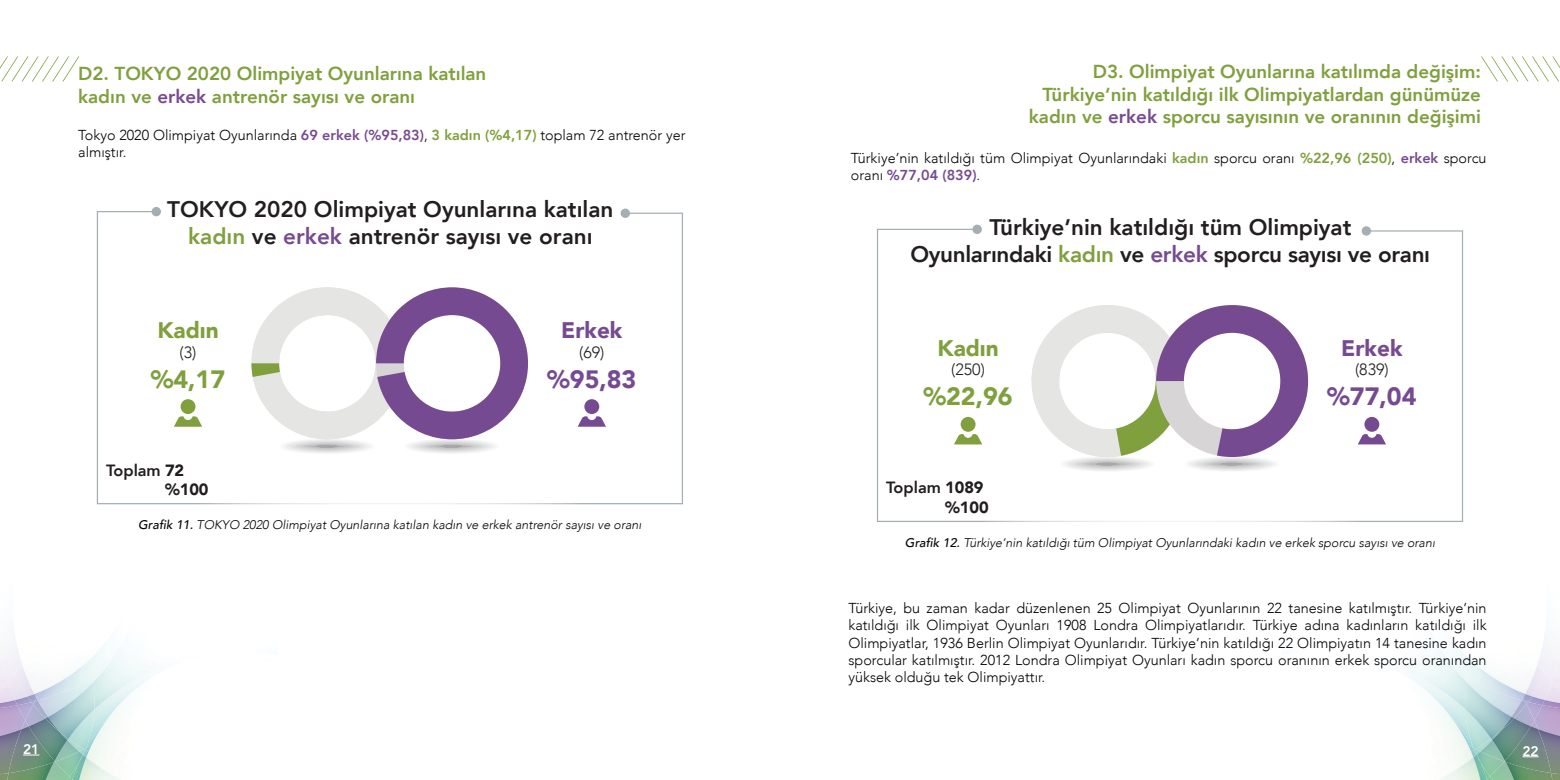
<style>
.page{position:relative;width:1560px;height:780px;background:#fff}
.page>*{position:absolute;margin:0;border:0;box-sizing:border-box;transform-origin:0 0}
.t1{font:900 25px "Avenir";color:#764a90}
.t2{font:900 25px "Avenir";color:#809f3d}
.t3{font:800 22.5px/27px "Avenir";color:#221e1f;text-align:center}
.t4{font:900 22.5px "Avenir";color:#764a90}
.t5{font:900 22.5px "Avenir";color:#809f3d}
.t6{font:800 18.75px/22.5px "Avenir";color:#809f3d}
.t7{font:300 16.25px "Avenir";color:#221e1f}
.t8{font:900 16.25px/19.5px "Avenir";color:#221e1f}
.t9{font:800 16.25px/19.5px "Avenir";color:#221e1f}
.t10{font:300 14.38px/17.2px "Avenir";color:#020304}
.t11{font:800 13.75px "Avenir";color:#fff}
.t12{font:italic 300 12.5px "Avenir";color:#020304}
.s1{color:#764a90}
.s2{font-weight:800;color:#764a90}
.s3{font-weight:800;color:#809f3d}
.s4{color:#809f3d}
.s5{font-weight:900}
.s6{font-weight:500}
.s7{font-weight:800}
</style>
<div class="page">
<svg style="left:0;top:56px;width:79px;height:25px"></svg>
<svg style="left:0;top:774px;width:7px;height:6px"></svg>
<img style="left:0;top:729px;width:9px;height:45px">
<img style="left:7px;top:762px;width:47px;height:18px">
<svg style="left:21px;top:720px;width:4px;height:6px"></svg>
<img style="left:9px;top:726px;width:46px;height:47px">
<img style="left:17px;top:705px;width:8px;height:15px">
<img style="left:55px;top:763px;width:18px;height:13px">
<img style="left:25px;top:704px;width:8px;height:22px">
<img style="left:29px;top:718px;width:16px;height:43px">
<img style="left:33px;top:704px;width:12px;height:14px">
<img style="left:38px;top:700px;width:10px;height:17px">
<img style="left:48px;top:700px;width:40px;height:17px">
<img style="left:0;top:700px;width:17px;height:8px">
<img style="left:15px;top:704px;width:16px;height:1px">
<img style="left:213px;top:504px;width:17px;height:1px">
<img style="left:13px;top:639px;width:9px;height:25px">
<img style="left:22px;top:666px;width:12px;height:25px">
<img style="left:41px;top:662px;width:47px;height:38px">
<svg style="left:15px;top:691px;width:26px;height:13px"></svg>
<svg style="left:67px;top:776px;width:6px;height:4px"></svg>
<img style="left:112px;top:775px;width:8px;height:5px">
<img style="left:86px;top:763px;width:26px;height:17px">
<img style="left:73px;top:763px;width:13px;height:17px">
<img style="left:88px;top:658px;width:51px;height:108px">
<img style="left:92px;top:668px;width:59px;height:77px">
<img style="left:86px;top:707px;width:31px;height:41px">
<svg style="left:45px;top:717px;width:47px;height:46px;background:#91bbb5"></svg>
<svg style="left:23px;top:754px;width:16px;height:1px"></svg>
<svg style="left:97px;top:211px;width:586px;height:293px"></svg>
<svg style="left:152px;top:207px;width:9px;height:9px"></svg>
<svg style="left:620px;top:208px;width:10px;height:10px"></svg>
<svg style="left:577px;top:399px;width:29px;height:27px"></svg>
<svg style="left:174px;top:399px;width:28px;height:27px"></svg>
<svg style="left:251px;top:287px;width:277px;height:167px"></svg>
<svg style="left:1551px;top:774px;width:8px;height:6px"></svg>
<img style="left:1550px;top:729px;width:9px;height:45px">
<img style="left:1492px;top:773px;width:13px;height:7px">
<img style="left:1505px;top:761px;width:46px;height:19px">
<img style="left:1504px;top:726px;width:46px;height:47px">
<svg style="left:1530px;top:720px;width:7px;height:9px"></svg>
<img style="left:1533px;top:705px;width:8px;height:15px">
<img style="left:1486px;top:761px;width:18px;height:15px">
<img style="left:1525px;top:704px;width:8px;height:22px">
<img style="left:1480px;top:749px;width:10px;height:12px">
<img style="left:1505px;top:718px;width:25px;height:42px">
<svg style="left:1490px;top:738px;width:15px;height:23px"></svg>
<img style="left:1511px;top:700px;width:14px;height:18px">
<img style="left:1473px;top:738px;width:17px;height:11px">
<img style="left:1470px;top:700px;width:41px;height:38px">
<img style="left:1499px;top:716px;width:14px;height:15px">
<img style="left:1541px;top:700px;width:18px;height:8px">
<img style="left:1527px;top:696px;width:17px;height:9px">
<img style="left:1419px;top:624px;width:19px;height:22px">
<img style="left:1525px;top:664px;width:20px;height:32px">
<img style="left:1470px;top:662px;width:48px;height:38px">
<svg style="left:1518px;top:691px;width:13px;height:13px"></svg>
<svg style="left:1486px;top:776px;width:6px;height:4px"></svg>
<img style="left:1451px;top:762px;width:21px;height:18px">
<svg style="left:1439px;top:773px;width:12px;height:7px"></svg>
<img style="left:1472px;top:754px;width:14px;height:26px">
<img style="left:1419px;top:658px;width:51px;height:108px">
<img style="left:1409px;top:668px;width:58px;height:76px">
<img style="left:1442px;top:707px;width:31px;height:40px">
<svg style="left:1467px;top:744px;width:13px;height:18px"></svg>
<svg style="left:876px;top:229px;width:586px;height:293px"></svg>
<svg style="left:972px;top:225px;width:9px;height:9px"></svg>
<svg style="left:1361px;top:226px;width:9px;height:10px"></svg>
<svg style="left:1357px;top:417px;width:28px;height:27px"></svg>
<svg style="left:953px;top:417px;width:29px;height:27px"></svg>
<svg style="left:1481px;top:56px;width:78px;height:25px"></svg>
<svg style="left:1522px;top:756px;width:16px;height:1px"></svg>
<svg style="left:1031px;top:305px;width:276px;height:167px"></svg>
<h3 class="t6" style="left:78px;top:62px;width:410px">D2. TOKYO 2020 Olimpiyat Oyunlarına katılan kadın ve <span class="s1">erkek</span> antrenör sayısı ve oranı</h3>
<p class="t10" style="left:78px;top:126px;width:608px">Tokyo 2020 Olimpiyat Oyunlarında <span class="s2">69 erkek (%95,83)</span>, <span class="s3">3 kadın (%4,17)</span> toplam 72 antrenör yer almıştır.</p>
<h2 class="t3" style="left:167px;top:196px;width:447px">TOKYO 2020 Olimpiyat Oyunlarına katılan <span class="s4">kadın</span> ve <span class="s1">erkek</span> antrenör sayısı ve oranı</h2>
<h2 class="t5" style="left:157px;top:311px;width:63px">Kadın</h2>
<p class="t7" style="left:179px;top:342px;width:18px">(3)</p>
<h1 class="t2" style="left:151px;top:357px;width:76px">%4,17</h1>
<p class="t9" style="left:165px;top:460px;width:45px;text-indent:-59px">Toplam <span class="s5">72 %100</span></p>
<h2 class="t4" style="left:561px;top:311px;width:63px">Erkek</h2>
<p class="t7" style="left:579px;top:342px;width:27px">(69)</p>
<h1 class="t1" style="left:547px;top:357px;width:91px">%95,83</h1>
<p class="t12" style="left:138px;top:517px;width:505px"><span class="s6">Grafik 11.</span> TOKYO 2020 Olimpiyat Oyunlarına katılan kadın ve erkek antrenör sayısı ve oranı</p>
<p class="t11" style="left:23px;top:738px;width:18px">21</p>
<h3 class="t6" style="left:1028px;top:61px;width:453px;text-align:right">D3. Olimpiyat Oyunlarına katılımda değişim:<br>Türkiye’nin katıldığı ilk Olimpiyatlardan günümüze kadın ve <span class="s1">erkek</span> sporcu sayısının ve oranının değişimi</h3>
<p class="t10" style="left:850px;top:150px;width:637px">Türkiye’nin katıldığı tüm Olimpiyat Oyunlarındaki <span class="s3">kadın</span> sporcu oranı <span class="s3">%22,96 (250)</span>, <span class="s2">erkek</span> sporcu oranı <span class="s2">%77,04 (839)</span>.</p>
<h2 class="t3" style="left:910px;top:213px;width:521px">Türkiye’nin katıldığı tüm Olimpiyat<br>Oyunlarındaki <span class="s4">kadın</span> ve <span class="s1">erkek</span> sporcu sayısı ve oranı</h2>
<h2 class="t5" style="left:937px;top:328px;width:63px">Kadın</h2>
<p class="t7" style="left:951px;top:360px;width:35px">(250)</p>
<h1 class="t2" style="left:923px;top:375px;width:91px">%22,96</h1>
<p class="t8" style="left:945px;top:477px;width:45px;text-indent:-59px"><span class="s7">Toplam</span> 1089 %100</p>
<h2 class="t4" style="left:1340px;top:328px;width:63px">Erkek</h2>
<p class="t7" style="left:1354px;top:360px;width:35px">(839)</p>
<h1 class="t1" style="left:1326px;top:375px;width:91px">%77,04</h1>
<p class="t12" style="left:904px;top:535px;width:531px"><span class="s6">Grafik 12.</span> Türkiye’nin katıldığı tüm Olimpiyat Oyunlarındaki kadın ve erkek sporcu sayısı ve oranı</p>
<p class="t10" style="left:848px;top:599px;width:639px;text-align:justify">Türkiye, bu zaman kadar düzenlenen 25 Olimpiyat Oyunlarının 22 tanesine katılmıştır. Türkiye’nin katıldığı ilk Olimpiyat Oyunları 1908 Londra Olimpiyatlarıdır. Türkiye adına kadınların katıldığı ilk Olimpiyatlar, 1936 Berlin Olimpiyat Oyunlarıdır. Türkiye’nin katıldığı 22 Olimpiyatın 14 tanesine kadın sporcular katılmıştır. 2012 Londra Olimpiyat Oyunları kadın sporcu oranının erkek sporcu oranından yüksek olduğu tek Olimpiyattır.</p>
<p class="t11" style="left:1522px;top:740px;width:18px">22</p>
</div>
